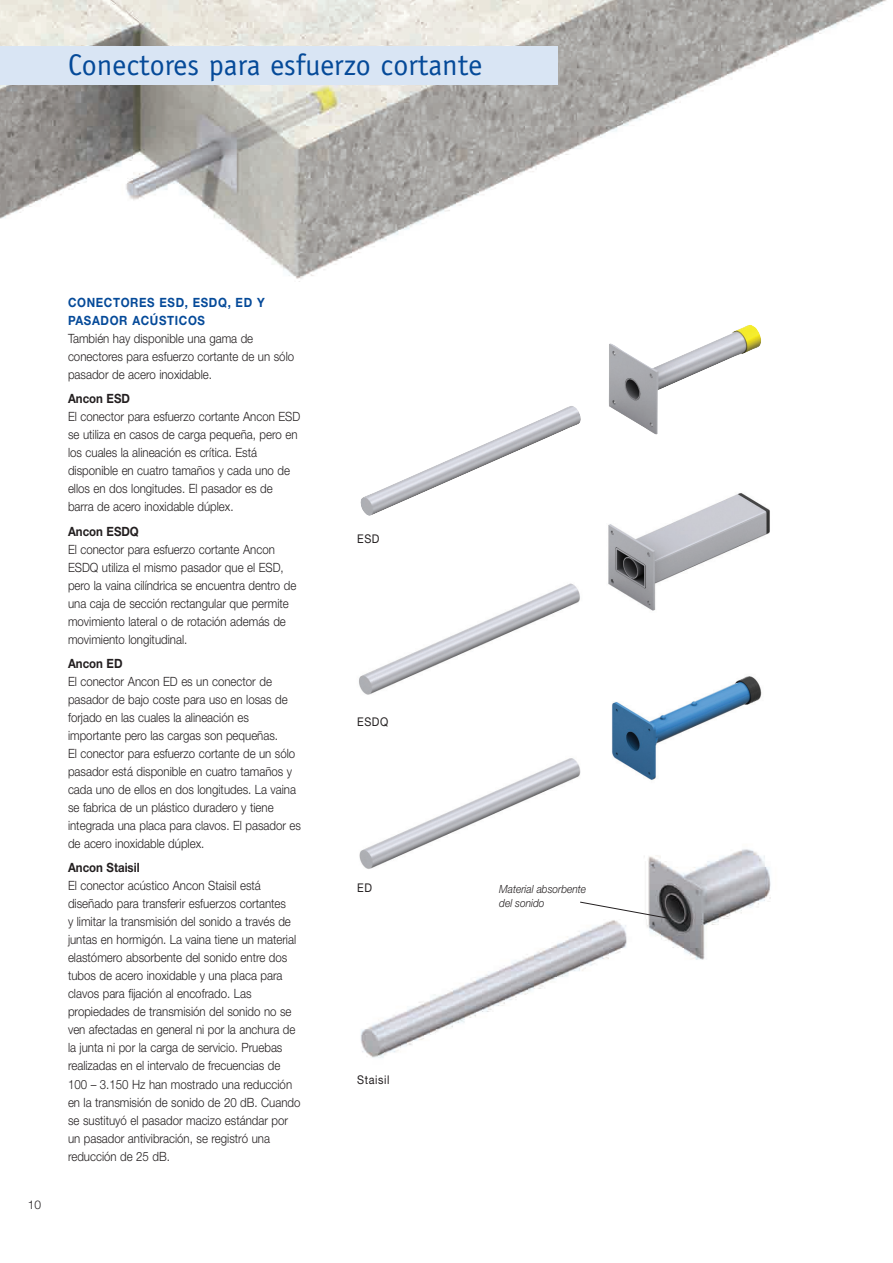
<style>
.page{position:relative;width:893px;height:1263px;background:#fff}
.page>*{position:absolute;margin:0;border:0;box-sizing:border-box;transform-origin:0 0}
.t1{font:30px "AT Officina Sans";color:#054a99}
.t2{font:300 12.75px/18px "Helvetica Neue";color:#231f20;scale:.9 1}
.t3{font:700 12.75px/18px "Helvetica Neue";letter-spacing:.055em;color:#054a99;scale:.9 1}
.t4{font:700 12.75px "Helvetica Neue";color:#231f20;scale:.9 1}
.t5{font:12px "Helvetica Neue";letter-spacing:.055em;color:#231f20;scale:.9 1}
.t6{font:300 12px "Helvetica Neue";color:#231f20}
.t7{font:italic 300 11.25px/13.5px "Helvetica Neue";color:#231f20;scale:.9 1}
</style>
<div class="page">
<img style="left:0;top:0;width:886px;height:282px">
<div style="left:0;top:47px;width:557px;height:38px;background:#d9e5f4"></div>
<img style="left:453px;top:719px;width:259px;height:91px">
<img style="left:399px;top:325px;width:362px;height:157px">
<img style="left:359px;top:482px;width:411px;height:237px">
<img style="left:359px;top:810px;width:412px;height:248px">
<svg style="left:580px;top:901px;width:88px;height:18px"></svg>
<h1 class="t1" style="left:68px;top:53px;width:416px">Conectores para esfuerzo cortante</h1>
<p class="t6" style="left:28px;top:1201px;width:15px">10</p>
<p class="t3" style="left:68px;top:294px;width:220px">CONECTORES ESD, ESDQ, ED Y<br>PASADOR ACÚSTICOS</p>
<p class="t2" style="left:68px;top:330px;width:253px">También hay disponible una gama de conectores para esfuerzo cortante de un sólo pasador de acero inoxidable.</p>
<p class="t4" style="left:68px;top:394px;width:70px">Ancon ESD</p>
<p class="t2" style="left:68px;top:409px;width:260px">El conector para esfuerzo cortante Ancon ESD se utiliza en casos de carga pequeña, pero en los cuales la alineación es crítica. Está disponible en cuatro tamaños y cada uno de ellos en dos longitudes. El pasador es de barra de acero inoxidable dúplex.</p>
<p class="t4" style="left:68px;top:526px;width:80px">Ancon ESDQ</p>
<p class="t2" style="left:68px;top:541px;width:255px">El conector para esfuerzo cortante Ancon ESDQ utiliza el mismo pasador que el ESD, pero la vaina cilíndrica se encuentra dentro de una caja de sección rectangular que permite movimiento lateral o de rotación además de movimiento longitudinal.</p>
<p class="t4" style="left:68px;top:659px;width:62px">Ancon ED</p>
<p class="t2" style="left:68px;top:674px;width:260px">El conector Ancon ED es un conector de pasador de bajo coste para uso en losas de forjado en las cuales la alineación es importante pero las cargas son pequeñas.<br>El conector para esfuerzo cortante de un sólo pasador está disponible en cuatro tamaños y cada uno de ellos en dos longitudes. La vaina se fabrica de un plástico duradero y tiene integrada una placa para clavos. El pasador es de acero inoxidable dúplex.</p>
<p class="t4" style="left:68px;top:863px;width:81px">Ancon Staisil</p>
<p class="t2" style="left:68px;top:878px;width:260px">El conector acústico Ancon Staisil está diseñado para transferir esfuerzos cortantes<br>y limitar la transmisión del sonido a través de juntas en hormigón. La vaina tiene un material elastómero absorbente del sonido entre dos tubos de acero inoxidable y una placa para clavos para fijación al encofrado. Las propiedades de transmisión del sonido no se ven afectadas en general ni por la anchura de la junta ni por la carga de servicio. Pruebas realizadas en el intervalo de frecuencias de 100 – 3.150 Hz han mostrado una reducción en la transmisión de sonido de 20 dB. Cuando se sustituyó el pasador macizo estándar por un pasador antivibración, se registró una reducción de 25 dB.</p>
<p class="t5" style="left:357px;top:534px;width:26px">ESD</p>
<p class="t5" style="left:357px;top:717px;width:36px">ESDQ</p>
<p class="t5" style="left:357px;top:883px;width:18px">ED</p>
<p class="t5" style="left:357px;top:1075px;width:37px">Staisil</p>
<p class="t7" style="left:499px;top:884px;width:98px">Material absorbente del sonido</p>
</div>
